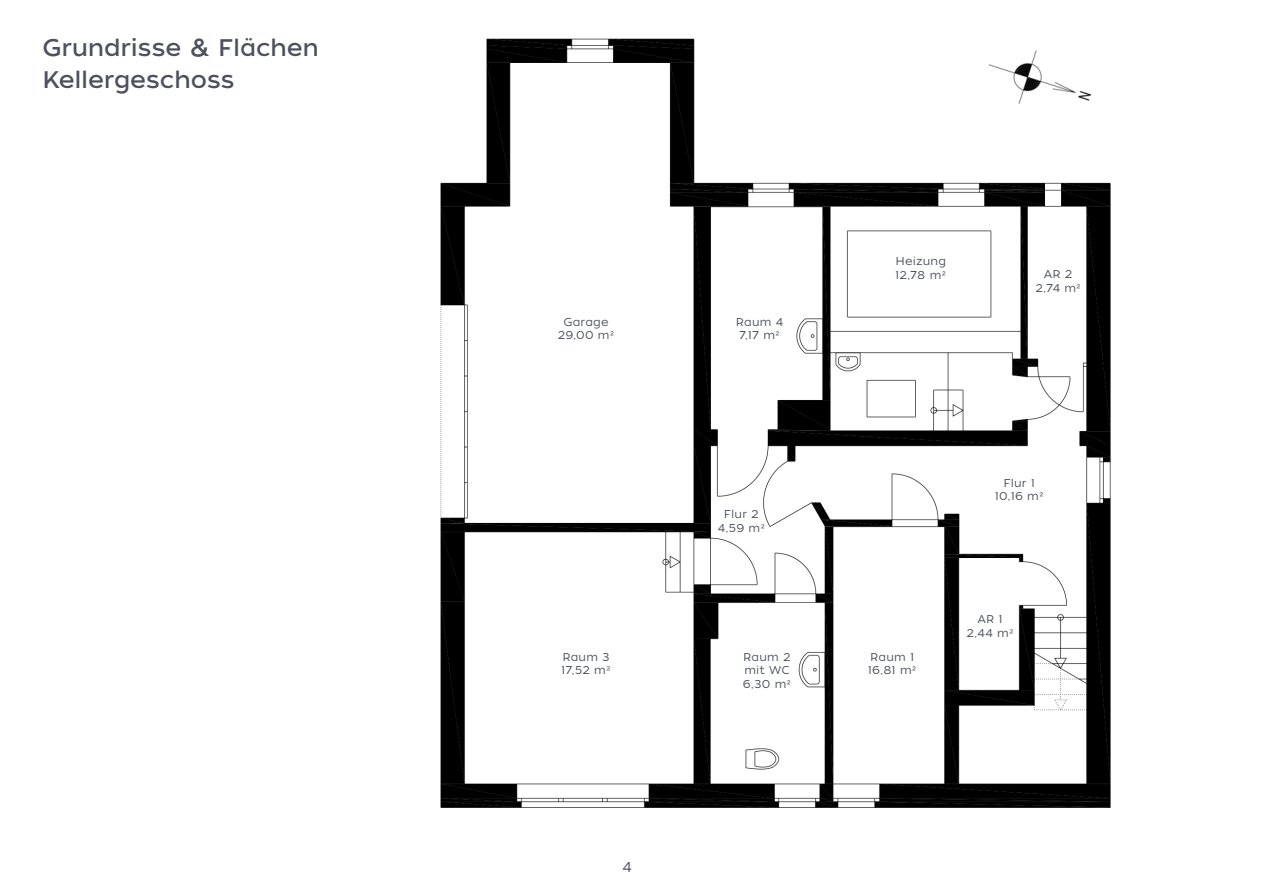
<style>
.page{position:relative;width:1263px;height:893px;background:#fff}
.page>*{position:absolute;margin:0;border:0;box-sizing:border-box;transform-origin:0 0}
.t1{font:24px/32px "Tide Sans 400 Lil Dude";letter-spacing:-.005em;color:#4d505d}
.t2{font:14.4px "Tide Sans 300 Lil Kahuna";color:#4d505d}
.t3{font:11.4px/13.6px "Tide Sans 300 Lil Kahuna";letter-spacing:.015em;color:#4d505d}
</style>
<div class="page">
<img style="left:440px;top:38px;width:671px;height:770px">
<img style="left:951px;top:38px;width:160px;height:85px">
<h1 class="t1" style="left:43px;top:32px;width:278px">Grundrisse &amp; Flächen<br>Kellergeschoss</h1>
<p class="t3" style="left:558px;top:315px;width:58px;text-align:center">Garage<br>29,00 m2</p>
<p class="t3" style="left:736px;top:315px;width:49px">Raum 4<br>7,17 m2</p>
<p class="t3" style="left:561px;top:650px;width:51px">Raum 3<br>17,52 m2</p>
<p class="t2" style="left:622px;top:857px;width:11px">4</p>
<p class="t3" style="left:718px;top:508px;width:49px;text-align:center">Flur 2<br>4,59 m2</p>
<p class="t3" style="left:743px;top:650px;width:50px">Raum 2 mit WC<br>6,30 m2</p>
<p class="t3" style="left:895px;top:255px;width:52px">Heizung<br>12,78 m2</p>
<p class="t3" style="left:1035px;top:267px;width:47px;text-align:center">AR 2<br>2,74 m2</p>
<p class="t3" style="left:868px;top:650px;width:50px">Raum 1<br>16,81 m2</p>
<p class="t3" style="left:995px;top:476px;width:50px;text-align:center">Flur 1<br>10,16 m2</p>
<p class="t3" style="left:966px;top:613px;width:49px;text-align:center">AR 1<br>2,44 m2</p>
</div>
